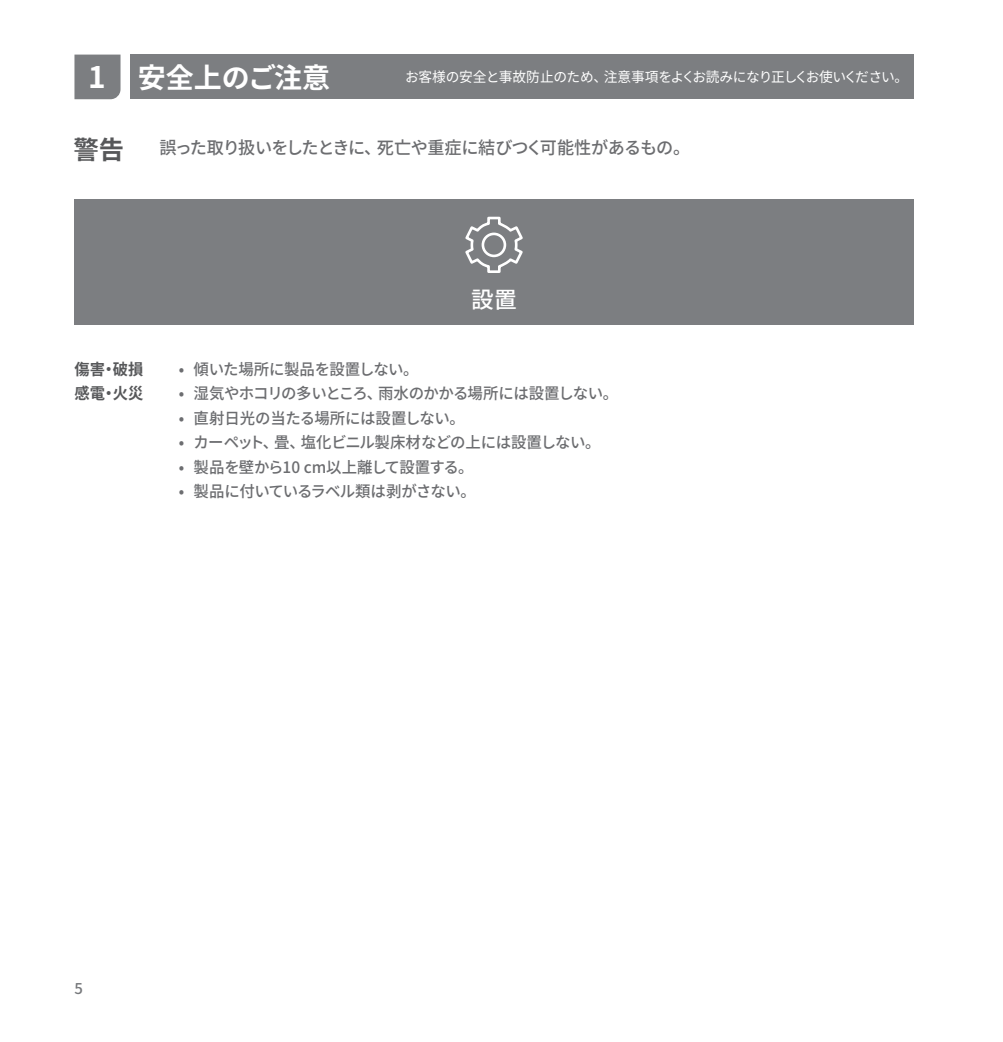
<style>
.page{position:relative;width:1003px;height:1042px;background:#fff}
.page>*{position:absolute;margin:0;border:0;box-sizing:border-box;transform-origin:0 0}
.t1{font:700 29.75px "Noto Sans CJ Kjp";color:#fff}
.t2{font:700 28px "Noto Sans CJ Kjp";color:#fff}
.t3{font:700 25.38px "Noto Sans CJ Kjp";color:#57585a}
.t4{font:500 22.75px "Noto Sans CJ Kjp";color:#fff}
.t5{font:500 17.5px "Noto Sans CJ Kjp";letter-spacing:-.05em;color:#6c6d70}
.t6{font:500 15.75px "Noto Sans CJ Kjp";letter-spacing:-.025em;color:#6c6d70}
.t7{font:700 15.75px "Noto Sans CJ Kjp";color:#57585a}
.t8{font:500 14.88px "Noto Sans CJ Kjp";color:#76787b}
.t9{font:14px "Noto Sans CJ Kjp";letter-spacing:-.02em;color:#fff}
</style>
<div class="page">
<div style="left:75px;top:199px;width:838px;height:126px;background:#7c7e81"></div>
<svg style="left:465px;top:216px;width:58px;height:57px"></svg>
<div style="left:130px;top:55px;width:783px;height:44px;background:#7c7e81"></div>
<div style="left:74px;top:55px;width:46px;height:44px;background:#7c7e81"></div>
<p class="t1" style="left:88px;top:61px;width:19px">1</p>
<p class="t2" style="left:138px;top:61px;width:193px">安全上のご注意</p>
<p class="t9" style="left:405px;top:69px;width:504px">お客様の安全と事故防止のため、注意事項をよくお読みになり正しくお使いください。</p>
<p class="t3" style="left:73px;top:135px;width:52px">警告</p>
<p class="t5" style="left:159px;top:138px;width:532px">誤った取り扱いをしたときに、死亡や重症に結びつく可能性があるもの。</p>
<p class="t7" style="left:74px;top:360px;width:70px">傷害・破損</p>
<p class="t7" style="left:74px;top:384px;width:70px">感電・火災</p>
<p class="t4" style="left:471px;top:286px;width:47px">設置</p>
<p class="t6" style="left:179px;top:360px;width:241px">• 傾いた場所に製品を設置しない。</p>
<p class="t6" style="left:179px;top:384px;width:441px">• 湿気やホコリの多いところ、雨水のかかる場所には設置しない。</p>
<p class="t6" style="left:179px;top:409px;width:287px">• 直射日光の当たる場所には設置しない。</p>
<p class="t6" style="left:179px;top:433px;width:423px">• カーペット、畳、塩化ビニル製床材などの上には設置しない。</p>
<p class="t6" style="left:179px;top:458px;width:296px">• 製品を壁から10 cm以上離して設置する。</p>
<p class="t6" style="left:179px;top:482px;width:298px">• 製品に付いているラベル類は剥がさない。</p>
<p class="t8" style="left:74px;top:979px;width:10px">5</p>
</div>
